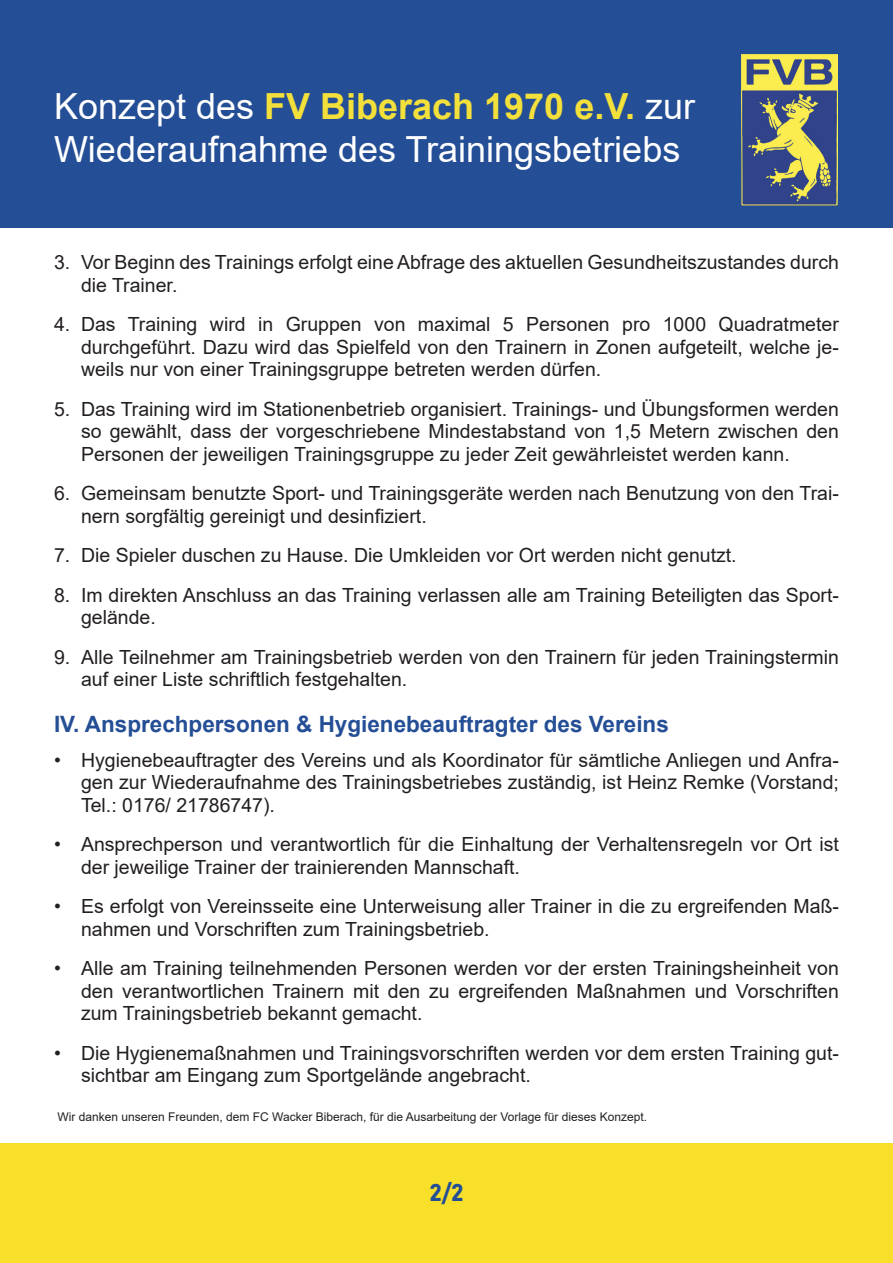
<style>
.page{position:relative;width:893px;height:1263px;background:#fff}
.page>*{position:absolute;margin:0;border:0;box-sizing:border-box;transform-origin:0 0}
.t1{font:36px/43.2px "Arial";color:#fff}
.t2{font:24px "Bahnschrift";color:#244e95}
.t3{font:700 22.5px "Arial";color:#244e95}
.t4{font:19.5px/22.5px "Arial";color:#231f20}
.t5{font:12px "Arial";color:#231f20}
.s1{font-weight:700;color:#f3e03a}
</style>
<div class="page">
<div style="left:0;top:0;width:893px;height:227px;background:#244e95"></div>
<div style="left:0;top:1144px;width:893px;height:119px;background:#f8e02a"></div>
<img style="left:741px;top:54px;width:96px;height:152px">
<h1 class="t1" style="left:54px;top:85px;width:643px">Konzept des <span class="s1">FV Biberach 1970 e.V.</span> zur<br>Wiederaufnahme des Trainingsbetriebs</h1>
<p class="t4" style="left:81px;top:251px;width:759px;text-indent:-27px">3. Vor Beginn des Trainings erfolgt eine Abfrage des aktuellen Gesundheitszustandes durch die Trainer.</p>
<p class="t4" style="left:81px;top:313px;width:759px;text-align:justify;text-indent:-27px">4. Das Training wird in Gruppen von maximal 5 Personen pro 1000 Quadratmeter durchgefü hrt. Dazu wird das Spielfeld von den Trainern in Zonen aufgeteilt, welche je&shy;weils nur von einer Trainingsgruppe betreten werden dü rfen.</p>
<p class="t4" style="left:81px;top:398px;width:759px;text-align:justify;text-indent:-27px">5. Das Training wird im Stationenbetrieb organisiert. Trainings- und Übungsformen werden so gewählt, dass der vorgeschriebene Mindestabstand von 1,5 Metern zwischen den Personen der jeweiligen Trainingsgruppe zu jeder Zeit gewährleistet werden kann.</p>
<p class="t4" style="left:81px;top:482px;width:759px;text-indent:-27px">6. Gemeinsam benutzte Sport- und Trainingsgeräte werden nach Benutzung von den Trai&shy;nern sorgfältig gereinigt und desinfiziert.</p>
<p class="t4" style="left:54px;top:544px;width:684px">7. Die Spieler duschen zu Hause. Die Umkleiden vor Ort werden nicht genutzt.</p>
<p class="t4" style="left:81px;top:584px;width:759px;text-indent:-27px">8. Im direkten Anschluss an das Training verlassen alle am Training Beteiligten das Sport&shy;gelände.</p>
<p class="t4" style="left:81px;top:646px;width:759px;text-indent:-27px">9. Alle Teilnehmer am Trainingsbetrieb werden von den Trainern fü r jeden Trainingstermin auf einer Liste schriftlich festgehalten.</p>
<p class="t3" style="left:54px;top:708px;width:616px">IV. Ansprechpersonen &amp; Hygienebeauftragter des Vereins</p>
<p class="t4" style="left:81px;top:748px;width:759px;text-align:justify;text-indent:-27px">• Hygienebeauftragter des Vereins und als Koordinator fü r sämtliche Anliegen und Anfra&shy;gen zur Wiederaufnahme des Trainingsbetriebes zuständig, ist Heinz Remke (Vorstand; Tel.: 0176/ 21786747).</p>
<p class="t4" style="left:81px;top:833px;width:759px;text-indent:-27px">• Ansprechperson und verantwortlich fü r die Einhaltung der Verhaltensregeln vor Ort ist der jeweilige Trainer der trainierenden Mannschaft.</p>
<p class="t4" style="left:81px;top:895px;width:759px;text-indent:-27px">• Es erfolgt von Vereinsseite eine Unterweisung aller Trainer in die zu ergreifenden Maß&shy;nahmen und Vorschriften zum Trainingsbetrieb.</p>
<p class="t4" style="left:81px;top:957px;width:759px;text-align:justify;text-indent:-27px">• Alle am Training teilnehmenden Personen werden vor der ersten Trainingsheinheit von den verantwortlichen Trainern mit den zu ergreifenden Maßnahmen und Vorschriften zum Trainingsbetrieb bekannt gemacht.</p>
<p class="t4" style="left:81px;top:1041px;width:759px;text-indent:-27px">• Die Hygienemaßnahmen und Trainingsvorschriften werden vor dem ersten Training gut&shy;sichtbar am Eingang zum Sportgelände angebracht.</p>
<p class="t5" style="left:57px;top:1108px;width:591px">Wir danken unseren Freunden, dem FC Wacker Biberach, für die Ausarbeitung der Vorlage für dieses Konzept.</p>
<p class="t2" style="left:430px;top:1178px;width:35px">2/2</p>
</div>
